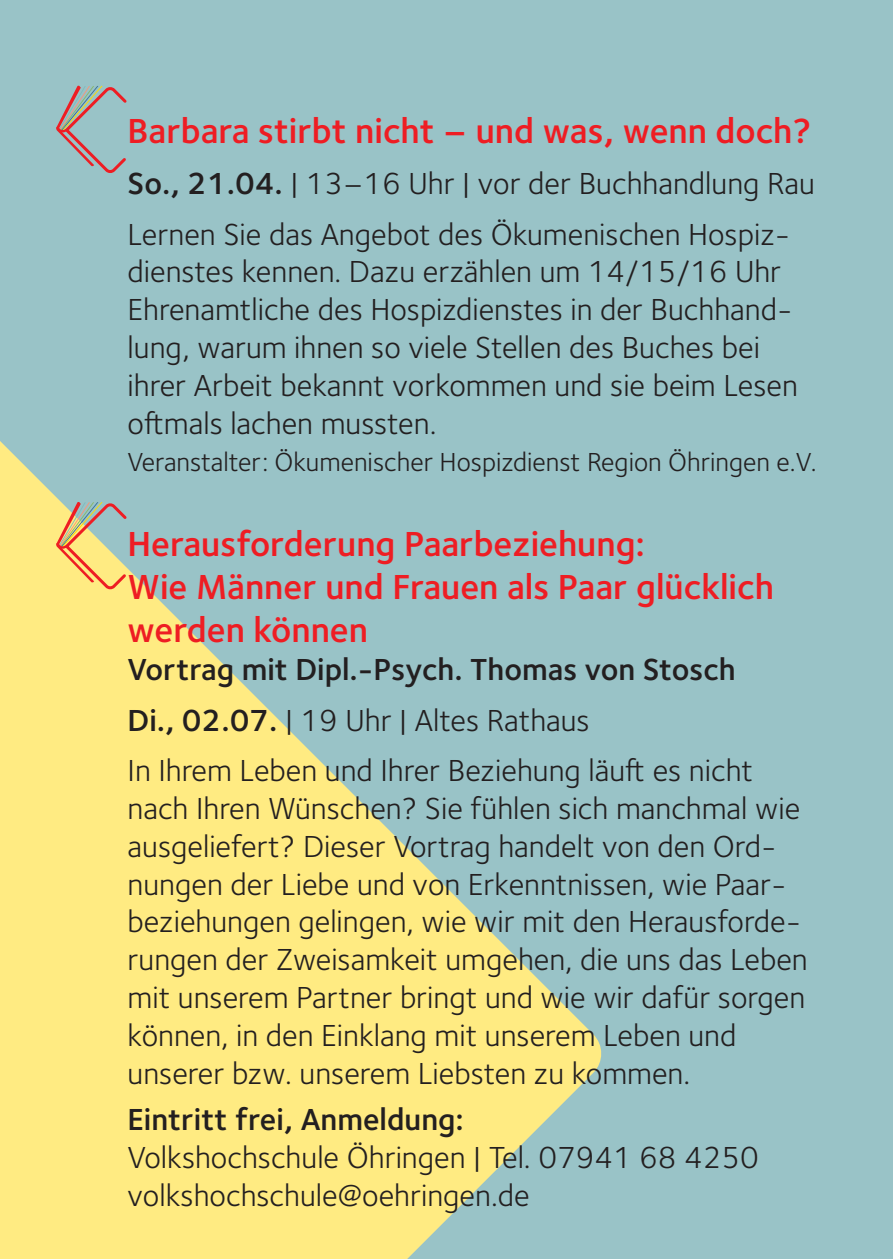
<style>
.page{position:relative;width:893px;height:1259px;background:#99c3c7}
.page>*{position:absolute;margin:0;border:0;box-sizing:border-box;transform-origin:0 0}
.t1{font:600 36px/43.2px "Foundry Sterling";color:#ee1d23}
.t2{font:31.5px/37.8px "Foundry Sterling";color:#231f20}
.t3{font:600 31.5px "Foundry Sterling";color:#231f20}
.t4{font:27px "Foundry Sterling";color:#231f20}
.s1{font-weight:600}
</style>
<div class="page">
<svg style="left:0;top:441px;width:602px;height:818px;fill:#ffeb82"></svg>
<svg style="left:56px;top:85px;width:71px;height:88px"></svg>
<svg style="left:56px;top:501px;width:72px;height:90px"></svg>
<p class="t1" style="left:128px;top:111px;width:685px">Barbara stirbt nicht – und was, wenn doch?</p>
<p class="t2" style="left:128px;top:158px;width:689px;line-height:50.7px"><span class="s1">So., 21.04.</span> | 13–16 Uhr | vor der Buchhandlung Rau<br>Lernen Sie das Angebot des Ökumenischen Hospiz-</p>
<p class="t2" style="left:128px;top:253px;width:672px">dienstes kennen. Dazu erzählen um 14/15/16 Uhr Ehrenamtliche des Hospizdienstes in der Buchhand&shy;lung, warum ihnen so viele Stellen des Buches bei ihrer Arbeit bekannt vorkommen und sie beim Lesen oftmals lachen mussten.</p>
<p class="t4" style="left:128px;top:447px;width:691px">Veranstalter: Ökumenischer Hospizdienst Region Öhringen e.V.</p>
<p class="t1" style="left:128px;top:523px;width:648px">Herausforderung Paarbeziehung:<br>Wie Männer und Frauen als Paar glücklich werden können</p>
<p class="t2" style="left:128px;top:644px;width:627px;line-height:50.7px"><span class="s1">Vortrag mit Dipl.-Psych. Thomas von Stosch<br>Di., 02.07.</span> | 19 Uhr | Altes Rathaus<br>In Ihrem Leben und Ihrer Beziehung läuft es nicht</p>
<p class="t2" style="left:128px;top:790px;width:682px">nach Ihren Wünschen? Sie fühlen sich manchmal wie ausgeliefert? Dieser Vortrag handelt von den Ord&shy;nungen der Liebe und von Erkenntnissen, wie Paar&shy;beziehungen gelingen, wie wir mit den Herausforde&shy;rungen der Zweisamkeit umgehen, die uns das Leben mit unserem Partner bringt und wie wir dafür sorgen können, in den Einklang mit unserem Leben und unserer bzw. unserem Liebsten zu kommen.</p>
<p class="t3" style="left:128px;top:1100px;width:338px">Eintritt frei, Anmeldung:</p>
<p class="t2" style="left:128px;top:1138px;width:633px">Volkshochschule Öhringen | Tel. 07941 68 4250 volkshochschule@oehringen.de</p>
</div>
